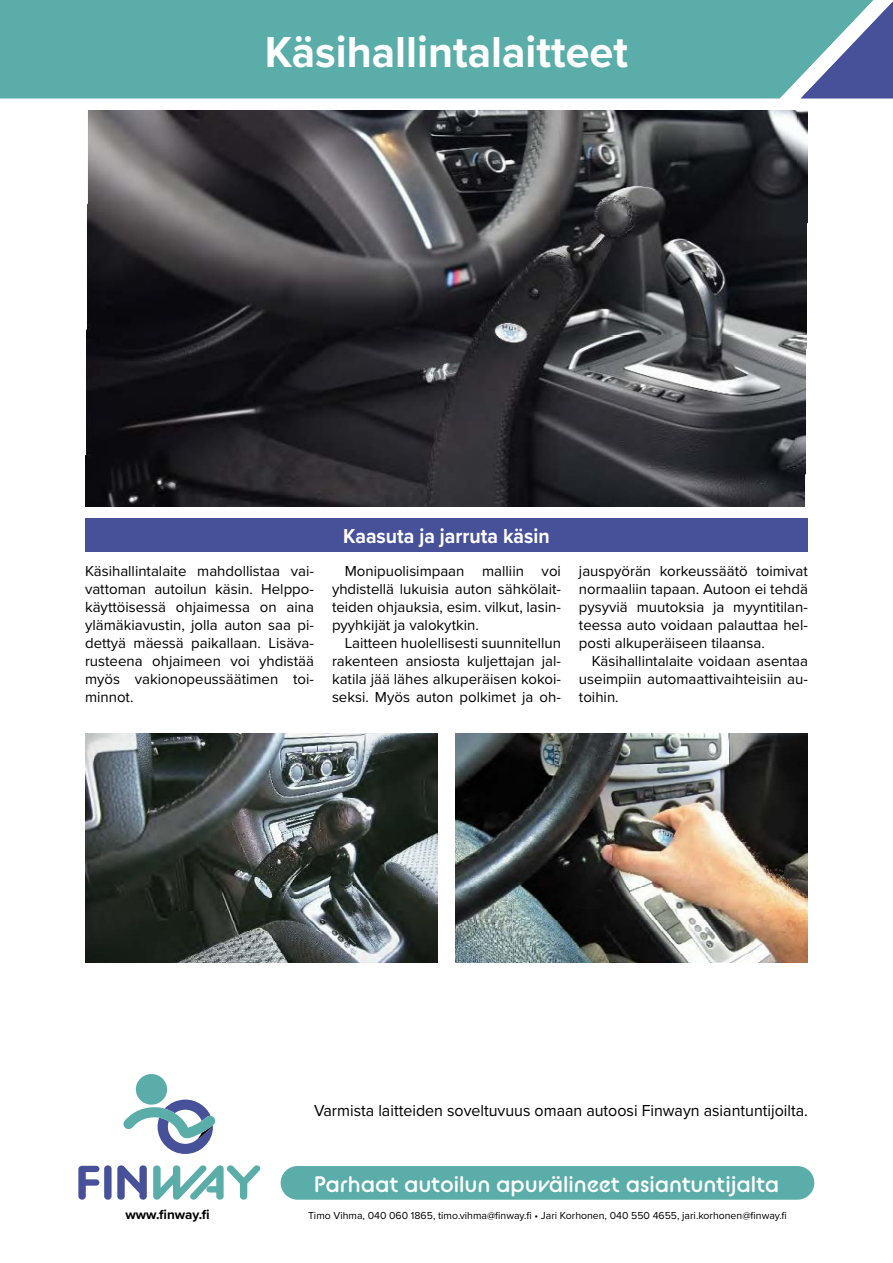
<style>
.page{position:relative;width:893px;height:1263px;background:#fff}
.page>*{position:absolute;margin:0;border:0;box-sizing:border-box;transform-origin:0 0}
.t1{font:700 45px "Proxima Nova";color:#fff;scale:.96 1}
.t2{font:700 22.5px "BC Alphapipe TSB";color:#fff}
.t3{font:700 21px "Proxima Nova";color:#fff;scale:.93 1}
.t4{font:16.5px "Proxima Nova";color:#000}
.t5{font:15px/18px "Proxima Nova";color:#000;text-align:justify}
.t6{font:700 13.5px "Proxima Nova";color:#000}
.t7{font:10.5px "Proxima Nova";color:#000}
</style>
<div class="page">
<div style="left:0;top:0;width:780px;height:99px;background:#5aada9"></div>
<svg style="left:78px;top:1166px;width:21px;height:34px"></svg>
<div style="left:104px;top:1165px;width:8px;height:35px;background:#47519a;border-radius:4px"></div>
<svg style="left:117px;top:1165px;width:30px;height:35px"></svg>
<svg style="left:153px;top:1165px;width:107px;height:35px"></svg>
<div style="left:136px;top:1074px;width:31px;height:31px;background:#5aada9;border-radius:50%"></div>
<svg style="left:123px;top:1099px;width:93px;height:55px"></svg>
<div style="left:281px;top:1166px;width:533px;height:34px;background:#5aada9;border-radius:17px"></div>
<svg style="left:780px;top:0;width:113px;height:99px"></svg>
<div style="left:85px;top:518px;width:723px;height:34px;background:#47519a"></div>
<img style="left:85px;top:111px;width:723px;height:395px">
<img style="left:456px;top:733px;width:352px;height:230px">
<img style="left:85px;top:733px;width:352px;height:230px">
<h1 class="t1" style="left:265px;top:18px;width:380px">Käsihallintalaitteet</h1>
<h3 class="t3" style="left:343px;top:520px;width:224px">Kaasuta ja jarruta käsin</h3>
<p class="t5" style="left:85px;top:561px;width:230px">Käsihallintalaite mahdollistaa vai&shy;vattoman autoilun käsin. Helppo&shy;käyttöisessä ohjaimessa on aina ylämäkiavustin, jolla auton saa pi&shy;dettyä mäessä paikallaan. Lisäva&shy;rusteena ohjaimeen voi yhdistää myös vakionopeussäätimen toi&shy;minnot.</p>
<p class="t5" style="left:332px;top:561px;width:230px;text-indent:13px">Monipuolisimpaan malliin voi yhdistellä lukuisia auton sähkölait&shy;teiden ohjauksia, esim. vilkut, lasin&shy;pyyhkijät ja valokytkin.</p>
<p class="t5" style="left:332px;top:633px;width:230px;text-indent:13px">Laitteen huolellisesti suunnitellun rakenteen ansiosta kuljettajan jal&shy;katila jää lähes alkuperäisen kokoi&shy;seksi. Myös auton polkimet ja oh-</p>
<p class="t5" style="left:579px;top:561px;width:230px">jauspyörän korkeussäätö toimivat normaaliin tapaan. Autoon ei tehdä pysyviä muutoksia ja myyntitilan&shy;teessa auto voidaan palauttaa hel&shy;posti alkuperäiseen tilaansa.</p>
<p class="t5" style="left:579px;top:651px;width:230px;text-indent:13px">Käsihallintalaite voidaan asentaa useimpiin automaattivaihteisiin au&shy;toihin.</p>
<p class="t4" style="left:314px;top:1098px;width:495px">Varmista laitteiden soveltuvuus omaan autoosi Finwayn asiantuntijoilta.</p>
<h2 class="t2" style="left:314px;top:1169px;width:467px">Parhaat autoilun apuvälineet asiantuntijalta</h2>
<p class="t6" style="left:125px;top:1205px;width:86px">www.finway.fi</p>
<p class="t7" style="left:308px;top:1208px;width:480px">Timo Vihma, 040 060 1865, timo.vihma@finway.fi • Jari Korhonen, 040 550 4655, jari.korhonen@finway.fi</p>
</div>
